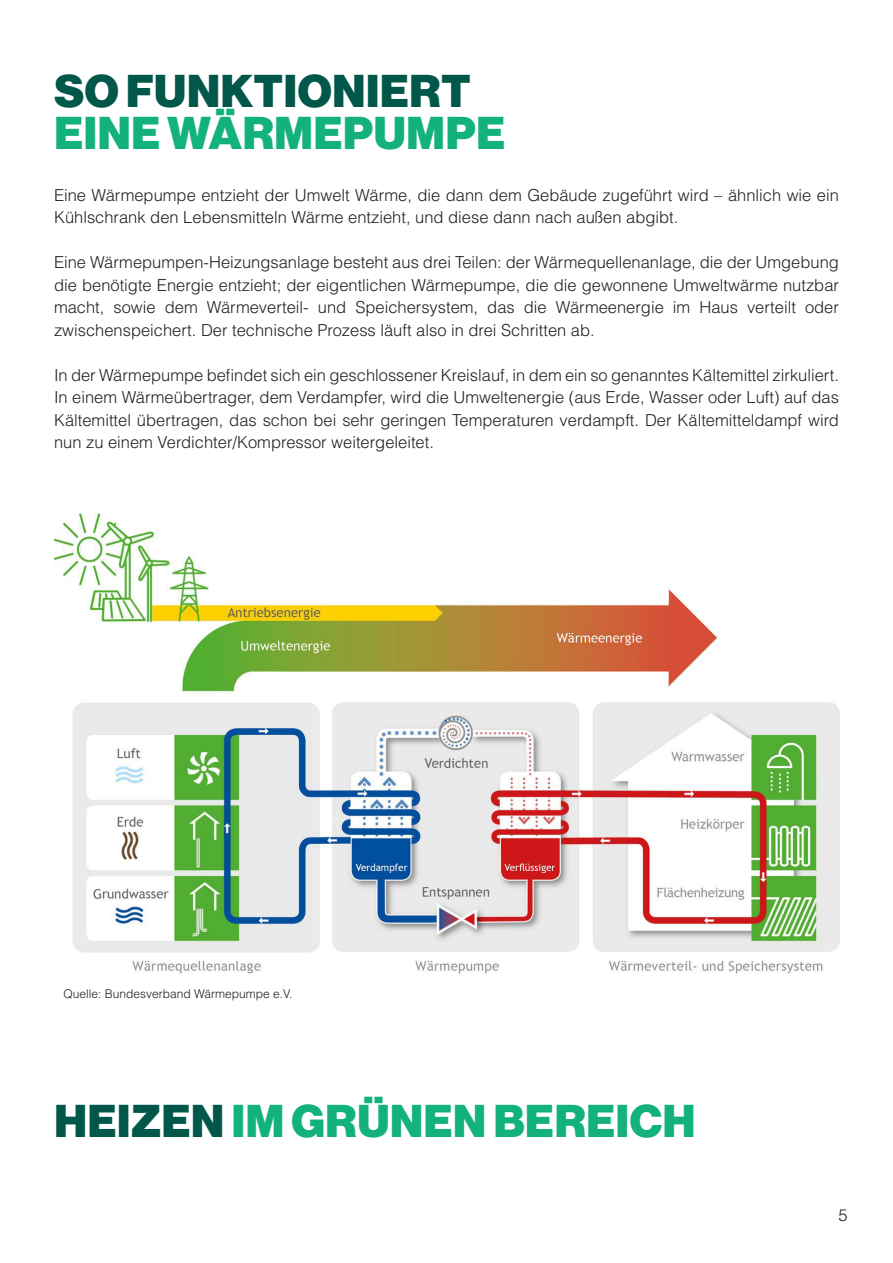
<style>
.page{position:relative;width:893px;height:1263px;background:#fff}
.page>*{position:absolute;margin:0;border:0;box-sizing:border-box;transform-origin:0 0}
.t1{font:45px "N Haas Grotesk DS Pro 95 Blk";letter-spacing:.015em;color:#13b27b}
.t2{font:45px "N Haas Grotesk DS Pro 95 Blk";letter-spacing:.015em;color:#015749}
.t3{font:300 16.5px/22.5px "Helvetica LT Std";color:#231f20;text-align:justify}
.t4{font:300 12px "Helvetica LT Std";color:#231f20}
.s1{color:#015749}
</style>
<div class="page">
<img style="left:55px;top:511px;width:785px;height:463px">
<h1 class="t2" style="left:54px;top:65px;width:418px">SO FUNKTIONIERT</h1>
<h1 class="t1" style="left:54px;top:107px;width:452px">EINE WÄRMEPUMPE</h1>
<p class="t3" style="left:54px;top:184px;width:786px">Eine Wärmepumpe entzieht der Umwelt Wärme, die dann dem Gebäude zugeführt wird – ähnlich wie ein<br>Kühlschrank den Lebensmitteln Wärme entzieht, und diese dann nach außen abgibt.</p>
<p class="t3" style="left:54px;top:251px;width:786px">Eine Wärmepumpen-Heizungsanlage besteht aus drei Teilen: der Wärmequellenanlage, die der Umgebung die benötigte Energie entzieht; der eigentlichen Wärmepumpe, die die gewonnene Umweltwärme nutzbar macht, sowie dem Wärmeverteil- und Speichersystem, das die Wärmeenergie im Haus verteilt oder zwischenspeichert. Der technische Prozess läuft also in drei Schritten ab.</p>
<p class="t3" style="left:54px;top:364px;width:786px">In der Wärmepumpe befindet sich ein geschlossener Kreislauf, in dem ein so genanntes Kältemittel zirkuliert.<br>In einem Wärmeübertrager, dem Verdampfer, wird die Umweltenergie (aus Erde, Wasser oder Luft) auf das Kältemittel übertragen, das schon bei sehr geringen Temperaturen verdampft. Der Kältemitteldampf wird nun zu einem Verdichter/Kompressor weitergeleitet.</p>
<p class="t4" style="left:63px;top:986px;width:231px">Quelle: Bundesverband Wärmepumpe e.V.</p>
<h1 class="t1" style="left:54px;top:1094px;width:643px"><span class="s1">HEIZEN</span> IM GRÜNEN BEREICH</h1>
<p class="t3" style="left:839px;top:1203px;width:11px">5</p>
</div>
